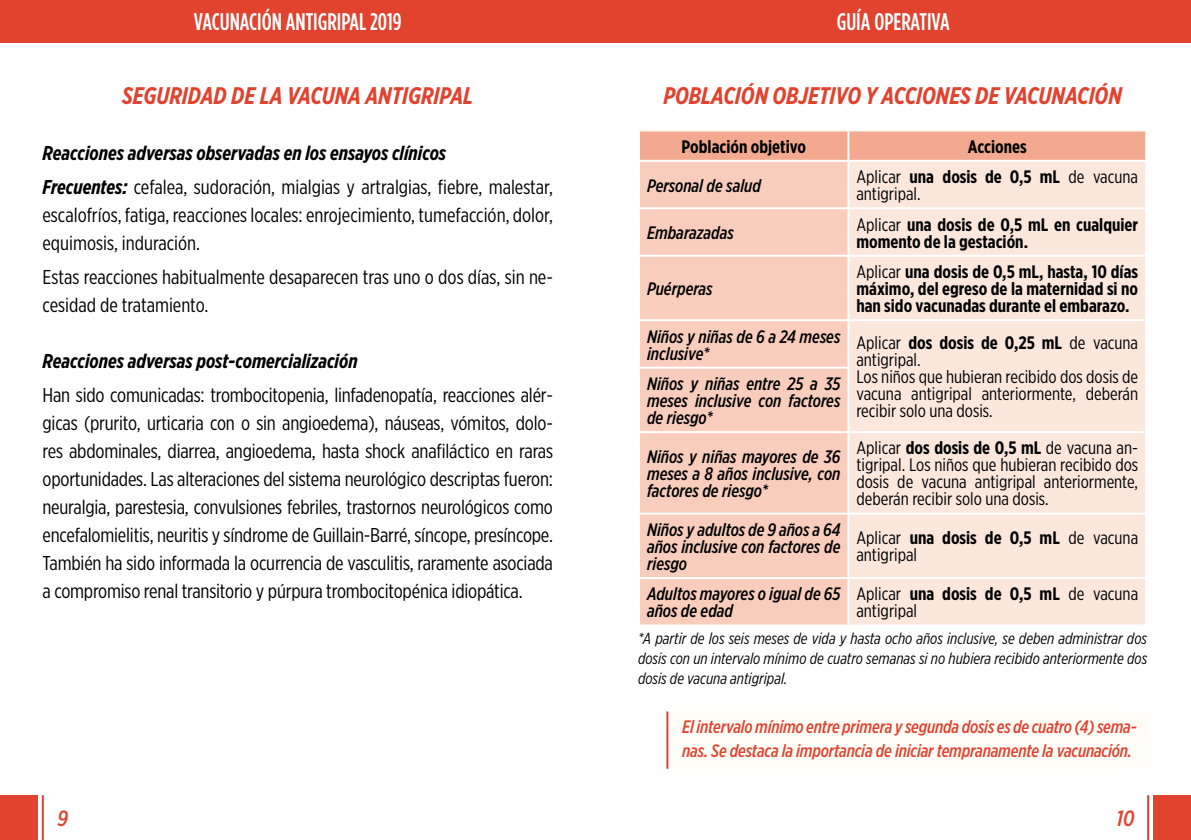
<style>
.page{position:relative;width:1191px;height:840px;background:#fff}
.page>*{position:absolute;margin:0;border:0;box-sizing:border-box;transform-origin:0 0}
.t1{font:italic 700 24px "Gotham X Narrow";color:#e1432f}
.t2{font:500 24px "Gotham Condensed";color:#fff}
.t3{font:italic 500 22px "Gotham X Narrow";color:#e1432f}
.t4{font:20px/28px "Gotham X Narrow";color:#000}
.t5{font:italic 700 20px/33.6px "Gotham X Narrow";color:#000}
.t6{font:18px/17px "Gotham X Narrow";color:#000}
.t7{font:italic 500 18px/17px "Gotham X Narrow";color:#000;text-align:justify}
.t8{font:700 18px/17px "Gotham X Narrow";color:#000}
.t9{font:italic 500 18px/24px "Gotham X Narrow";letter-spacing:-.01em;color:#e1432f}
.t10{font:italic 16px/20px "Gotham X Narrow";color:#000;text-align:justify}
.s1{font-weight:400;font-style:normal}
.s2{font-weight:700}
.s3{font-weight:400}
</style>
<div class="page">
<div style="left:0;top:0;width:1191px;height:43px;background:#e1432f"></div>
<div style="left:0;top:794px;width:38px;height:45px;background:#e1432f"></div>
<hr style="left:42px;top:794px;width:2px;height:45px;background:#e1432f">
<div style="left:1153px;top:794px;width:38px;height:45px;background:#e1432f"></div>
<hr style="left:1147px;top:794px;width:2px;height:45px;background:#e1432f">
<svg style="left:640px;top:131px;width:505px;height:29px;background:#f2aa91"></svg>
<div style="left:640px;top:162px;width:207px;height:462px;background:#f8cdbc"></div>
<div style="left:849px;top:162px;width:296px;height:462px;background:#fce7dd"></div>
<hr style="left:847px;top:131px;width:2px;height:29px;background:#fff">
<hr style="left:638px;top:207px;width:210px;height:2px;background:#fff">
<hr style="left:848px;top:207px;width:299px;height:2px;background:#fff">
<hr style="left:638px;top:254px;width:210px;height:2px;background:#fff">
<hr style="left:848px;top:254px;width:299px;height:2px;background:#fff">
<hr style="left:638px;top:319px;width:210px;height:2px;background:#fff">
<hr style="left:848px;top:319px;width:299px;height:2px;background:#fff">
<hr style="left:638px;top:366px;width:211px;height:2px;background:#fff">
<hr style="left:638px;top:431px;width:210px;height:2px;background:#fff">
<hr style="left:848px;top:431px;width:299px;height:2px;background:#fff">
<hr style="left:638px;top:512px;width:210px;height:2px;background:#fff">
<hr style="left:848px;top:512px;width:299px;height:2px;background:#fff">
<hr style="left:638px;top:576px;width:210px;height:2px;background:#fff">
<hr style="left:848px;top:576px;width:299px;height:2px;background:#fff">
<div style="left:670px;top:711px;width:478px;height:57px;background:#fffdf8"></div>
<hr style="left:666px;top:711px;width:2px;height:57px;background:#e1432f">
<p class="t2" style="left:194px;top:8px;width:209px">VACUNACIÓN ANTIGRIPAL 2019</p>
<p class="t2" style="left:836px;top:8px;width:114px">GUÍA OPERATIVA</p>
<p class="t1" style="left:122px;top:81px;width:353px">SEGURIDAD DE LA VACUNA ANTIGRIPAL</p>
<p class="t5" style="left:43px;top:136px;width:512px">Reacciones adversas observadas en los ensayos clínicos<br>Frecuentes: <span class="s1">cefalea, sudoración, mialgias y artralgias, fiebre, malestar,</span></p>
<p class="t4" style="left:43px;top:201px;width:512px">escalofríos, fatiga, reacciones locales: enrojecimiento, tumefacción, dolor, equimosis, induración.</p>
<p class="t4" style="left:43px;top:262px;width:512px">Estas reacciones habitualmente desaparecen tras uno o dos días, sin ne&shy;cesidad de tratamiento.</p>
<p class="t5" style="left:43px;top:344px;width:316px">Reacciones adversas post-comercialización</p>
<p class="t4" style="left:43px;top:380px;width:512px;text-align:justify">Han sido comunicadas: trombocitopenia, linfadenopatía, reacciones alér&shy;gicas (prurito, urticaria con o sin angioedema), náuseas, vómitos, dolo&shy;res abdominales, diarrea, angioedema, hasta shock anafiláctico en raras oportunidades. Las alteraciones del sistema neurológico descriptas fueron: neuralgia, parestesia, convulsiones febriles, trastornos neurológicos como encefalomielitis, neuritis y síndrome de Guillain-Barré, síncope, presíncope.<br>También ha sido informada la ocurrencia de vasculitis, raramente asociada a compromiso renal transitorio y púrpura trombocitopénica idiopática.</p>
<p class="t1" style="left:663px;top:81px;width:460px">POBLACIÓN OBJETIVO Y ACCIONES DE VACUNACIÓN</p>
<p class="t8" style="left:681px;top:138px;width:126px">Población objetivo</p>
<p class="t8" style="left:967px;top:138px;width:60px">Acciones</p>
<p class="t7" style="left:647px;top:177px;width:115px">Personal de salud</p>
<p class="t6" style="left:856px;top:168px;width:283px">Aplicar <span class="s2">una dosis de 0,5 mL</span> de vacuna antigripal.</p>
<p class="t7" style="left:647px;top:224px;width:88px">Embarazadas</p>
<p class="t8" style="left:856px;top:215px;width:283px"><span class="s3">Aplicar</span> una dosis de 0,5 mL en cualquier momento de la gestación.</p>
<p class="t7" style="left:647px;top:280px;width:67px">Puérperas</p>
<p class="t8" style="left:856px;top:263px;width:283px;text-align:justify"><span class="s3">Aplicar</span> una dosis de 0,5 mL, hasta, 10 días máximo, del egreso de la maternidad si no han sido vacunadas durante el embarazo.</p>
<p class="t7" style="left:647px;top:327px;width:195px">Niños y niñas de 6 a 24 meses inclusive*</p>
<p class="t6" style="left:856px;top:334px;width:283px">Aplicar <span class="s2">dos dosis de 0,25 mL</span> de vacuna antigripal.<br>Los niños que hubieran recibido dos dosis de vacuna antigripal anteriormente, deberán recibir solo una dosis.</p>
<p class="t7" style="left:647px;top:375px;width:195px">Niños y niñas entre 25 a 35 meses inclusive con factores de riesgo*</p>
<p class="t7" style="left:647px;top:447px;width:195px">Niños y niñas mayores de 36 meses a 8 años inclusive, con factores de riesgo*</p>
<p class="t6" style="left:856px;top:439px;width:283px;text-align:justify">Aplicar <span class="s2">dos dosis de 0,5 mL</span> de vacuna an&shy;tigripal. Los niños que hubieran recibido dos dosis de vacuna antigripal anteriormente, deberán recibir solo una dosis.</p>
<p class="t7" style="left:647px;top:520px;width:195px">Niños y adultos de 9 años a 64 años inclusive con factores de riesgo</p>
<p class="t6" style="left:856px;top:529px;width:283px">Aplicar <span class="s2">una dosis de 0,5 mL</span> de vacuna antigripal</p>
<p class="t7" style="left:647px;top:585px;width:195px">Adultos mayores o igual de 65 años de edad</p>
<p class="t6" style="left:856px;top:585px;width:283px">Aplicar <span class="s2">una dosis de 0,5 mL</span> de vacuna antigripal</p>
<p class="t10" style="left:638px;top:628px;width:510px">*A partir de los seis meses de vida y hasta ocho años inclusive, se deben administrar dos dosis con un intervalo mínimo de cuatro semanas si no hubiera recibido anteriormente dos dosis de vacuna antigripal.</p>
<p class="t9" style="left:682px;top:714px;width:456px">El intervalo mínimo entre primera y segunda dosis es de cuatro (4) sema&shy;nas. Se destaca la importancia de iniciar tempranamente la vacunación.</p>
<p class="t3" style="left:57px;top:804px;width:12px">9</p>
<p class="t3" style="left:1116px;top:804px;width:19px">10</p>
</div>
